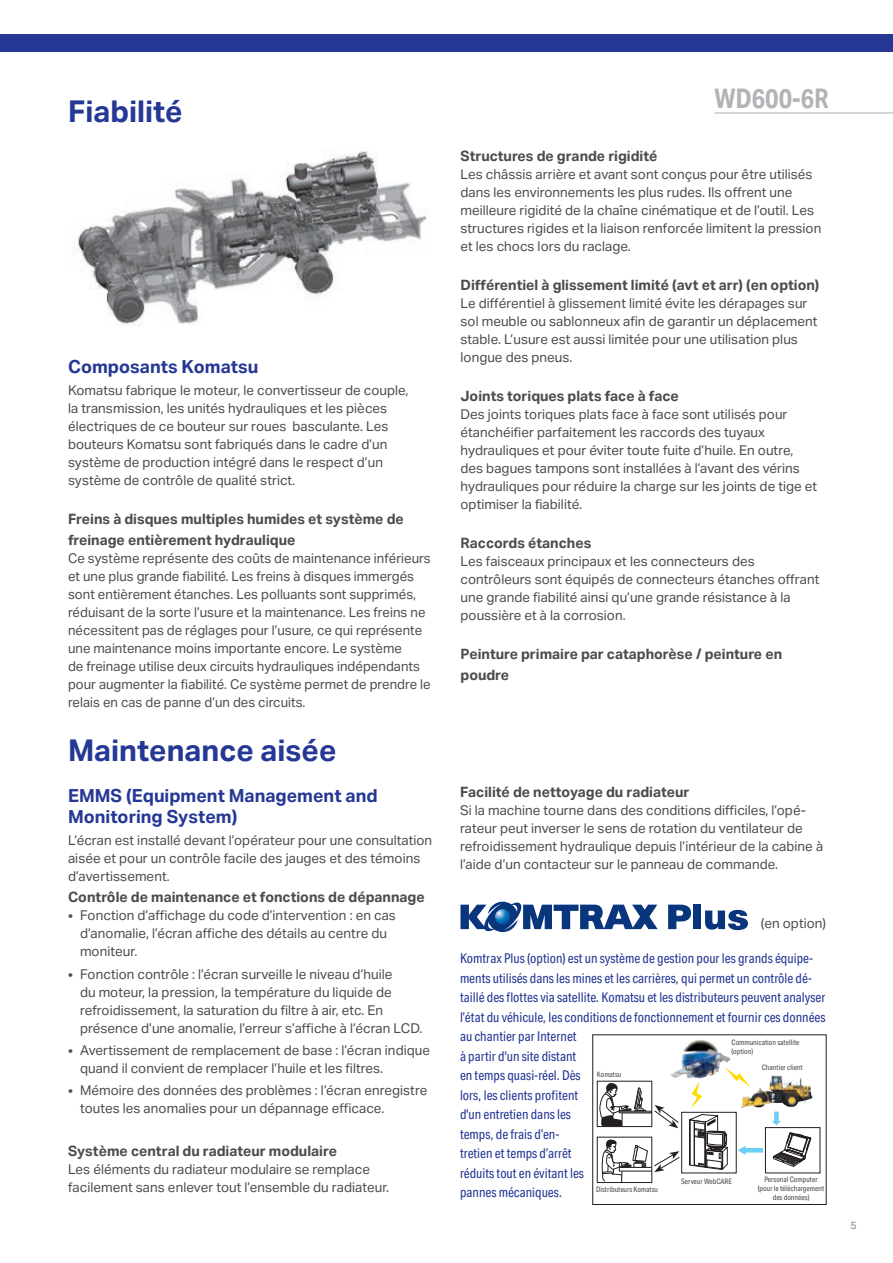
<style>
.page{position:relative;width:893px;height:1263px;background:#fff}
.page>*{position:absolute;margin:0;border:0;box-sizing:border-box;transform-origin:0 0}
.t1{font:700 30px "Aktiv Grotesk";color:#263895}
.t2{font:700 27px "Aktiv Grotesk Cd";color:#b2b3b7}
.t3{font:700 18px/21px "Aktiv Grotesk";color:#263895}
.t4{font:700 14.25px/21px "Aktiv Grotesk";color:#4b4c4d}
.t5{font:13.5px/18px "Aktiv Grotesk";color:#4b4c4d}
.t6{font:13.5px/19.5px "Aktiv Grotesk Cd";color:#263895}
.t7{font:500 10.5px "Aktiv Grotesk";color:#939598}
.t8{font:7.5px/9px "Aktiv Grotesk Cd";color:#4b4c4d}
</style>
<div class="page">
<hr style="left:714px;top:112px;width:179px;height:1px;background:#b2b3b7">
<div style="left:0;top:34px;width:893px;height:17px;background:#263895"></div>
<img style="left:72px;top:151px;width:355px;height:175px">
<div style="left:592px;top:1034px;width:234px;height:171px;border:1px solid #231f20"></div>
<img style="left:670px;top:1040px;width:56px;height:39px">
<img style="left:759px;top:1075px;width:14px;height:16px">
<svg style="left:773px;top:1132px;width:38px;height:35px"></svg>
<div style="left:765px;top:1127px;width:55px;height:46px;border:1px solid #231f20"></div>
<svg style="left:689px;top:1114px;width:39px;height:56px"></svg>
<div style="left:681px;top:1112px;width:55px;height:61px;border:1px solid #231f20"></div>
<div style="left:597px;top:1081px;width:55px;height:46px;border:1px solid #231f20"></div>
<div style="left:597px;top:1137px;width:55px;height:46px;border:1px solid #231f20"></div>
<svg style="left:600px;top:1083px;width:79px;height:45px"></svg>
<svg style="left:602px;top:1139px;width:78px;height:43px"></svg>
<svg style="left:738px;top:1146px;width:25px;height:9px"></svg>
<svg style="left:772px;top:1112px;width:9px;height:13px"></svg>
<svg style="left:691px;top:1081px;width:11px;height:27px"></svg>
<svg style="left:721px;top:1067px;width:29px;height:20px"></svg>
<svg style="left:460px;top:901px;width:198px;height:31px"></svg>
<svg style="left:668px;top:905px;width:23px;height:24px"></svg>
<div style="left:694px;top:905px;width:7px;height:24px;background:#08357c"></div>
<svg style="left:705px;top:910px;width:43px;height:20px"></svg>
<h1 class="t1" style="left:68px;top:94px;width:116px">Fiabilité</h1>
<h3 class="t3" style="left:68px;top:356px;width:192px">Composants Komatsu</h3>
<p class="t5" style="left:68px;top:381px;width:342px">Komatsu fabrique le moteur, le convertisseur de couple, la transmission, les unités hydrauliques et les pièces électriques de ce bouteur sur roues basculante. Les bouteurs Komatsu sont fabriqués dans le cadre d’un système de production intégré dans le respect d’un système de contrôle de qualité strict.</p>
<p class="t4" style="left:68px;top:508px;width:337px">Freins à disques multiples humides et système de freinage entièrement hydraulique</p>
<p class="t5" style="left:68px;top:549px;width:364px">Ce système représente des coûts de maintenance inférieurs et une plus grande fiabilité. Les freins à disques immergés sont entièrement étanches. Les polluants sont supprimés, réduisant de la sorte l’usure et la maintenance. Les freins ne nécessitent pas de réglages pour l’usure, ce qui représente une maintenance moins importante encore. Le système<br>de freinage utilise deux circuits hydrauliques indépendants pour augmenter la fiabilité. Ce système permet de prendre le relais en cas de panne d’un des circuits.</p>
<h1 class="t1" style="left:68px;top:733px;width:270px">Maintenance aisée</h1>
<h3 class="t3" style="left:68px;top:785px;width:311px">EMMS (Equipment Management and<br>Monitoring System)</h3>
<p class="t5" style="left:68px;top:832px;width:366px">L’écran est installé devant l’opérateur pour une consultation aisée et pour un contrôle facile des jauges et des témoins d’avertissement.</p>
<p class="t4" style="left:68px;top:887px;width:358px">Contrôle de maintenance et fonctions de dépannage</p>
<p class="t5" style="left:80px;top:907px;width:317px;text-indent:-12px">• Fonction d’affichage du code d’intervention : en cas d’anomalie, l’écran affiche des détails au centre du moniteur.</p>
<p class="t5" style="left:80px;top:965px;width:344px;text-indent:-12px">• Fonction contrôle : l’écran surveille le niveau d’huile<br>du moteur, la pression, la température du liquide de refroidissement, la saturation du filtre à air, etc. En présence d’une anomalie, l’erreur s’affiche à l’écran LCD.</p>
<p class="t5" style="left:80px;top:1041px;width:352px;text-indent:-12px">• Avertissement de remplacement de base : l’écran indique quand il convient de remplacer l’huile et les filtres.</p>
<p class="t5" style="left:80px;top:1081px;width:349px;text-indent:-12px">• Mémoire des données des problèmes : l’écran enregistre toutes les anomalies pour un dépannage efficace.</p>
<p class="t4" style="left:68px;top:1141px;width:270px">Système central du radiateur modulaire</p>
<p class="t5" style="left:68px;top:1161px;width:323px">Les éléments du radiateur modulaire se remplace facilement sans enlever tout l’ensemble du radiateur.</p>
<h2 class="t2" style="left:714px;top:83px;width:116px">WD600-6R</h2>
<p class="t4" style="left:460px;top:146px;width:198px">Structures de grande rigidité</p>
<p class="t5" style="left:460px;top:165px;width:362px">Les châssis arrière et avant sont conçus pour être utilisés dans les environnements les plus rudes. Ils offrent une meilleure rigidité de la chaîne cinématique et de l’outil. Les structures rigides et la liaison renforcée limitent la pression et les chocs lors du raclage.</p>
<p class="t4" style="left:460px;top:275px;width:360px">Différentiel à glissement limité (avt et arr) (en option)</p>
<p class="t5" style="left:460px;top:294px;width:359px">Le différentiel à glissement limité évite les dérapages sur sol meuble ou sablonneux afin de garantir un déplacement stable. L’usure est aussi limitée pour une utilisation plus longue des pneus.</p>
<p class="t4" style="left:460px;top:386px;width:220px">Joints toriques plats face à face</p>
<p class="t5" style="left:460px;top:405px;width:358px">Des joints toriques plats face à face sont utilisés pour étanchéifier parfaitement les raccords des tuyaux hydrauliques et pour éviter toute fuite d’huile. En outre, des bagues tampons sont installées à l’avant des vérins hydrauliques pour réduire la charge sur les joints de tige et optimiser la fiabilité.</p>
<p class="t4" style="left:460px;top:533px;width:132px">Raccords étanches</p>
<p class="t5" style="left:460px;top:552px;width:360px">Les faisceaux principaux et les connecteurs des contrôleurs sont équipés de connecteurs étanches offrant une grande fiabilité ainsi qu’une grande résistance à la poussière et à la corrosion.</p>
<p class="t4" style="left:460px;top:644px;width:323px">Peinture primaire par cataphorèse / peinture en poudre</p>
<p class="t4" style="left:460px;top:781px;width:231px">Facilité de nettoyage du radiateur</p>
<p class="t5" style="left:460px;top:801px;width:365px">Si la machine tourne dans des conditions difficiles, l’opé&shy;rateur peut inverser le sens de rotation du ventilateur de refroidissement hydraulique depuis l’intérieur de la cabine à l’aide d’un contacteur sur le panneau de commande.</p>
<p class="t5" style="left:761px;top:914px;width:67px">(en option)</p>
<p class="t6" style="left:460px;top:949px;width:367px">Komtrax Plus (option) est un système de gestion pour les grands équipe&shy;ments utilisés dans les mines et les carrières, qui permet un contrôle dé&shy;taillé des flottes via satellite. Komatsu et les distributeurs peuvent analyser l’état du véhicule, les conditions de fonctionnement et fournir ces données au chantier par Internet<br>à partir d'un site distant<br>en temps quasi-réel. Dès<br>lors, les clients profitent<br>d'un entretien dans les<br>temps, de frais d’en-<br>tretien et temps d’arrêt<br>réduits tout en évitant les<br>pannes mécaniques.</p>
<p class="t8" style="left:732px;top:1038px;width:69px">Communication satellite (option)</p>
<p class="t8" style="left:762px;top:1063px;width:42px">Chantier client</p>
<p class="t8" style="left:597px;top:1070px;width:26px">Komatsu</p>
<p class="t8" style="left:758px;top:1175px;width:68px;text-align:center">Personal Computer (pour le téléchargement des données)</p>
<p class="t8" style="left:681px;top:1177px;width:52px">Serveur WebCARE</p>
<p class="t8" style="left:596px;top:1185px;width:63px">Distributeurs Komatsu</p>
<p class="t7" style="left:850px;top:1220px;width:8px">5</p>
</div>
